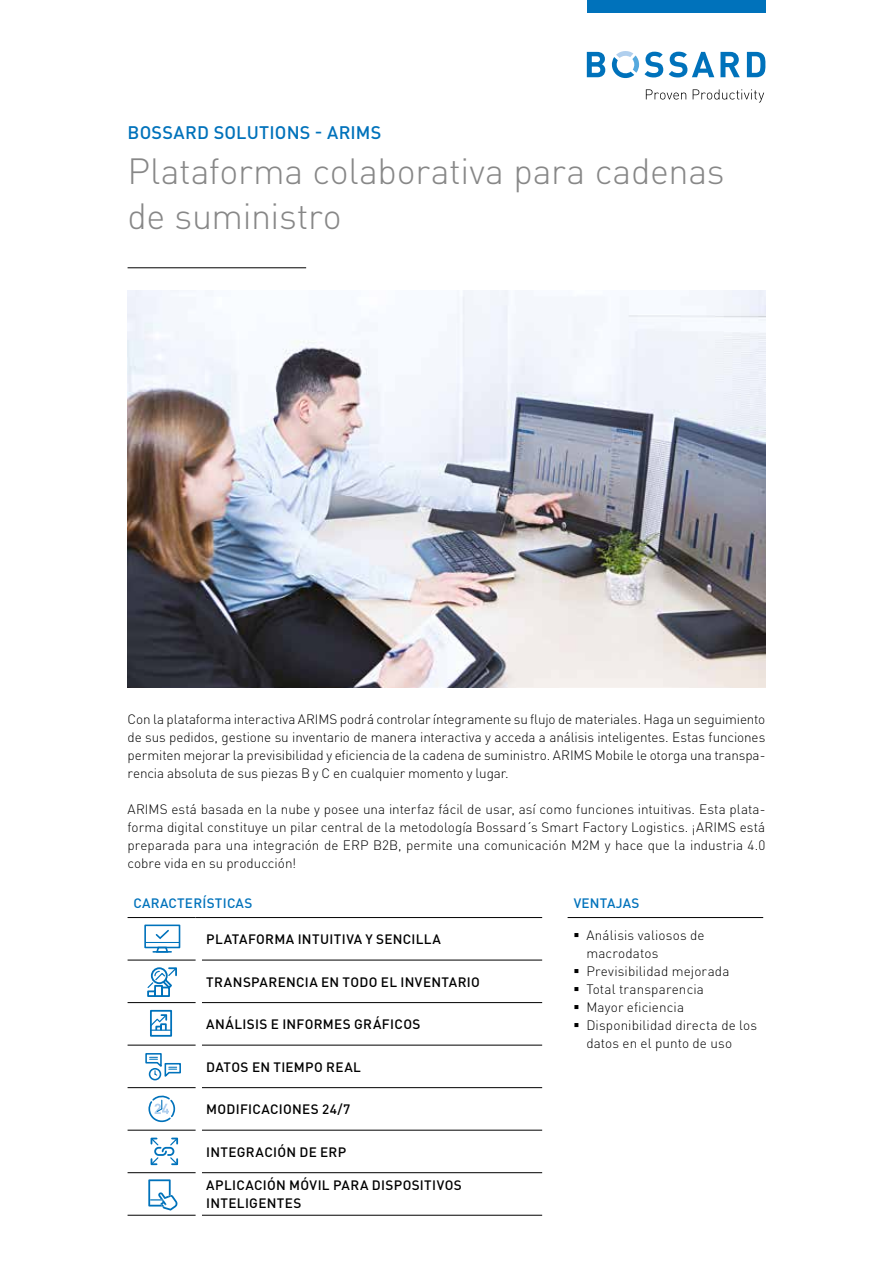
<style>
.page{position:relative;width:893px;height:1263px;background:#fff}
.page>*{position:absolute;margin:0;border:0;box-sizing:border-box;transform-origin:0 0}
.t1{font:300 36px/45px "DINOT";letter-spacing:-.01em;color:#878787}
.t2{font:500 18px "DINOT";letter-spacing:.015em;color:#0072bb}
.t3{font:300 13.5px/18px "DINOT";letter-spacing:.005em;color:#000}
.t4{font:500 13.5px/18px "DINOT";letter-spacing:.025em;color:#000}
.t5{font:500 13.5px "DINOT";letter-spacing:.02em;color:#0072bb}
</style>
<div class="page">
<svg style="left:646px;top:89px;width:40px;height:11px"></svg>
<svg style="left:693px;top:89px;width:71px;height:13px"></svg>
<svg style="left:587px;top:52px;width:18px;height:25px"></svg>
<svg style="left:669px;top:52px;width:45px;height:25px"></svg>
<svg style="left:720px;top:52px;width:20px;height:25px"></svg>
<svg style="left:747px;top:52px;width:18px;height:25px"></svg>
<svg style="left:612px;top:51px;width:51px;height:28px"></svg>
<div style="left:587px;top:0;width:178px;height:13px;background:#0072bb"></div>
<img style="left:128px;top:290px;width:637px;height:398px">
<hr style="left:568px;top:917px;width:195px;height:1px;background:#000">
<hr style="left:202px;top:917px;width:340px;height:1px;background:#000">
<hr style="left:202px;top:960px;width:340px;height:1px;background:#000">
<hr style="left:202px;top:1002px;width:340px;height:1px;background:#000">
<hr style="left:202px;top:1045px;width:340px;height:1px;background:#000">
<hr style="left:202px;top:1087px;width:340px;height:1px;background:#000">
<hr style="left:202px;top:1130px;width:340px;height:1px;background:#000">
<hr style="left:202px;top:1172px;width:340px;height:1px;background:#000">
<hr style="left:202px;top:1215px;width:340px;height:1px;background:#000">
<hr style="left:128px;top:960px;width:68px;height:1px;background:#000">
<hr style="left:128px;top:1002px;width:68px;height:1px;background:#000">
<hr style="left:128px;top:1130px;width:68px;height:1px;background:#000">
<hr style="left:128px;top:1172px;width:68px;height:1px;background:#000">
<hr style="left:128px;top:1215px;width:68px;height:1px;background:#000">
<hr style="left:128px;top:917px;width:68px;height:1px;background:#000">
<hr style="left:128px;top:1045px;width:68px;height:1px;background:#000">
<hr style="left:128px;top:1087px;width:68px;height:1px;background:#000">
<hr style="left:128px;top:267px;width:178px;height:1px;background:#000">
<svg style="left:151px;top:1137px;width:27px;height:28px"></svg>
<svg style="left:148px;top:1179px;width:29px;height:31px"></svg>
<hr style="left:145px;top:942px;width:35px;height:1px;background:#0072bb">
<div style="left:144px;top:924px;width:36px;height:24px;border:2px solid #0072bb"></div>
<svg style="left:153px;top:929px;width:18px;height:24px"></svg>
<svg style="left:147px;top:967px;width:30px;height:30px"></svg>
<svg style="left:145px;top:1053px;width:36px;height:28px"></svg>
<hr style="left:151px;top:1029px;width:20px;height:2px;background:#0072bb">
<div style="left:150px;top:1010px;width:22px;height:27px;border:2px solid #0072bb"></div>
<svg style="left:150px;top:1013px;width:18px;height:19px"></svg>
<svg style="left:149px;top:1095px;width:27px;height:27px"></svg>
<h2 class="t2" style="left:128px;top:120px;width:255px">BOSSARD SOLUTIONS - ARIMS</h2>
<h1 class="t1" style="left:128px;top:147px;width:599px">Plataforma colaborativa para cadenas de suministro</h1>
<p class="t3" style="left:128px;top:709px;width:639px;text-align:justify">Con la plataforma interactiva ARIMS podrá controlar íntegramente su flujo de materiales. Haga un seguimiento de sus pedidos, gestione su inventario de manera interactiva y acceda a análisis inteligentes. Estas funciones permiten mejorar la previsibilidad y eficiencia de la cadena de suministro. ARIMS Mobile le otorga una transpa&shy;rencia absoluta de sus piezas B y C en cualquier momento y lugar.</p>
<p class="t3" style="left:128px;top:799px;width:639px;text-align:justify">ARIMS está basada en la nube y posee una interfaz fácil de usar, así como funciones intuitivas. Esta plata&shy;forma digital constituye un pilar central de la metodología Bossard´s Smart Factory Logistics. ¡ARIMS está preparada para una integración de ERP B2B, permite una comunicación M2M y hace que la industria 4.0 cobre vida en su producción!</p>
<p class="t5" style="left:134px;top:894px;width:120px">CARACTERÍSTICAS</p>
<p class="t4" style="left:206px;top:929px;width:236px">PLATAFORMA INTUITIVA Y SENCILLA</p>
<p class="t4" style="left:206px;top:972px;width:275px">TRANSPARENCIA EN TODO EL INVENTARIO</p>
<p class="t4" style="left:206px;top:1014px;width:216px">ANÁLISIS E INFORMES GRÁFICOS</p>
<p class="t4" style="left:206px;top:1057px;width:156px">DATOS EN TIEMPO REAL</p>
<p class="t4" style="left:206px;top:1100px;width:146px">MODIFICACIONES 24/7</p>
<p class="t4" style="left:206px;top:1142px;width:141px">INTEGRACIÓN DE ERP</p>
<p class="t4" style="left:206px;top:1176px;width:257px">APLICACIÓN MÓVIL PARA DISPOSITIVOS<br>INTELIGENTES</p>
<p class="t5" style="left:574px;top:894px;width:67px">VENTAJAS</p>
<p class="t3" style="left:586px;top:925px;width:120px;text-indent:-13px">▪ Análisis valiosos de macrodatos</p>
<p class="t3" style="left:574px;top:961px;width:157px">▪ Previsibilidad mejorada</p>
<p class="t3" style="left:574px;top:979px;width:132px">▪ Total transparencia</p>
<p class="t3" style="left:574px;top:997px;width:112px">▪ Mayor eficiencia</p>
<p class="t3" style="left:586px;top:1015px;width:172px;text-indent:-13px">▪ Disponibilidad directa de los datos en el punto de uso</p>
</div>
